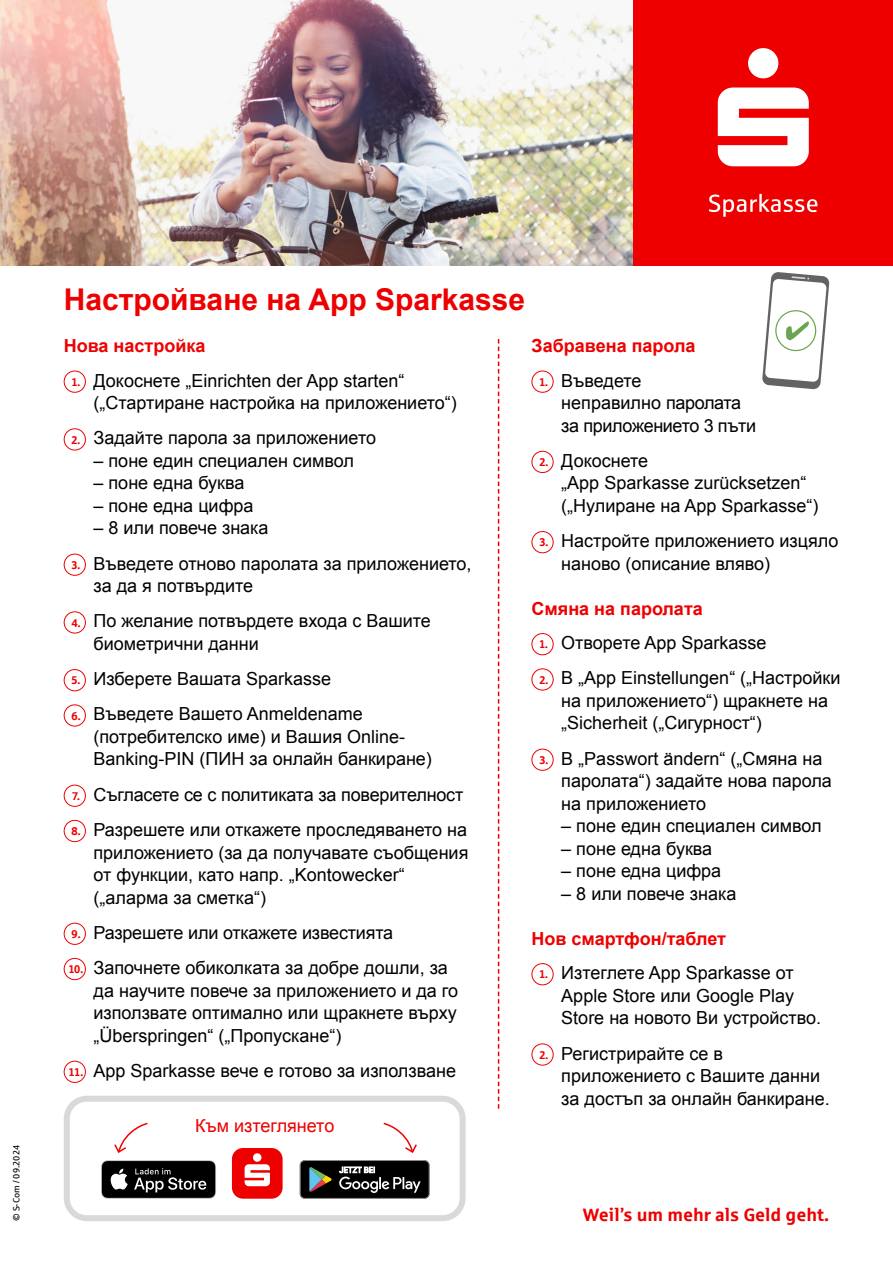
<style>
.page{position:relative;width:893px;height:1263px;background:#fff}
.page>*{position:absolute;margin:0;border:0;box-sizing:border-box;transform-origin:0 0}
.t1{font:700 30px "Arial";color:#e00}
.t2{font:18px/22.5px "Arial";color:#000}
.t3{font:700 18px "Arial";color:#e00}
.t4{font:18px/22.5px "Arial";letter-spacing:-.02em;color:#000}
.t5{font:700 18px "Sparkasse Rg";color:#e00}
.t6{font:18px "Arial";color:#e00}
.t7{font:9px "Sparkasse Rg";color:#000}
.s1{font-family:"Sparkasse Head";font-size:11.25px;color:#e00}
</style>
<div class="page">
<div style="left:64px;top:371px;width:22px;height:22px;border:1px solid #e00;border-radius:50%"></div>
<div style="left:64px;top:428px;width:22px;height:22px;border:1px solid #e00;border-radius:50%"></div>
<div style="left:64px;top:554px;width:22px;height:22px;border:1px solid #e00;border-radius:50%"></div>
<div style="left:64px;top:611px;width:22px;height:22px;border:1px solid #e00;border-radius:50%"></div>
<div style="left:64px;top:669px;width:22px;height:22px;border:1px solid #e00;border-radius:50%"></div>
<div style="left:64px;top:704px;width:22px;height:22px;border:1px solid #e00;border-radius:50%"></div>
<div style="left:64px;top:785px;width:22px;height:22px;border:1px solid #e00;border-radius:50%"></div>
<div style="left:64px;top:820px;width:22px;height:22px;border:1px solid #e00;border-radius:50%"></div>
<div style="left:64px;top:923px;width:22px;height:22px;border:1px solid #e00;border-radius:50%"></div>
<div style="left:64px;top:958px;width:22px;height:22px;border:1px solid #e00;border-radius:50%"></div>
<div style="left:64px;top:1061px;width:22px;height:22px;border:1px solid #e00;border-radius:50%"></div>
<div style="left:531px;top:371px;width:23px;height:22px;border:1px solid #e00;border-radius:50%"></div>
<div style="left:531px;top:451px;width:23px;height:22px;border:1px solid #e00;border-radius:50%"></div>
<div style="left:531px;top:531px;width:23px;height:22px;border:1px solid #e00;border-radius:50%"></div>
<div style="left:531px;top:633px;width:23px;height:22px;border:1px solid #e00;border-radius:50%"></div>
<div style="left:531px;top:668px;width:23px;height:22px;border:1px solid #e00;border-radius:50%"></div>
<div style="left:531px;top:749px;width:23px;height:22px;border:1px solid #e00;border-radius:50%"></div>
<div style="left:531px;top:963px;width:23px;height:22px;border:1px solid #e00;border-radius:50%"></div>
<div style="left:531px;top:1043px;width:23px;height:22px;border:1px solid #e00;border-radius:50%"></div>
<svg style="left:762px;top:272px;width:67px;height:117px"></svg>
<svg style="left:498px;top:339px;width:1px;height:770px"></svg>
<div style="left:64px;top:1096px;width:402px;height:125px;border:6px solid #d8dada;border-radius:20px"></div>
<svg style="left:114px;top:1122px;width:34px;height:31px"></svg>
<svg style="left:383px;top:1122px;width:34px;height:31px"></svg>
<div style="left:232px;top:1148px;width:51px;height:51px;background:#e00;border-radius:11px"></div>
<svg style="left:245px;top:1153px;width:25px;height:33px"></svg>
<svg style="left:300px;top:1160px;width:129px;height:39px;background:#2d2f2d"></svg>
<svg style="left:101px;top:1160px;width:115px;height:39px;background:#323232"></svg>
<img style="left:0;top:0;width:634px;height:266px">
<div style="left:634px;top:0;width:259px;height:266px;background:#e00"></div>
<svg style="left:709px;top:194px;width:108px;height:23px"></svg>
<svg style="left:718px;top:48px;width:91px;height:118px"></svg>
<p class="t7" style="left:11px;top:1221px;width:78px;rotate:-90deg">© S-Com / 09.2024</p>
<h1 class="t1" style="left:64px;top:279px;width:463px">Настройване на App Sparkasse</h1>
<p class="t3" style="left:64px;top:334px;width:143px">Нова настройка</p>
<p class="t2" style="left:94px;top:369px;width:365px;text-indent:-22px"><span class="s1">1.</span> Докоснете „Einrichten der App starten“ („Стартиране настройка на приложението“)</p>
<p class="t2" style="left:72px;top:427px;width:306px"><span class="s1">2.</span> Задайте парола за приложението</p>
<p class="t2" style="left:94px;top:449px;width:262px">– поне един специален символ</p>
<p class="t2" style="left:94px;top:472px;width:152px">– поне една буква</p>
<p class="t2" style="left:94px;top:494px;width:161px">– поне една цифра</p>
<p class="t2" style="left:94px;top:517px;width:177px">– 8 или повече знака</p>
<p class="t2" style="left:94px;top:552px;width:380px;text-indent:-22px"><span class="s1">3.</span> Въведете отново паролата за приложението, за да я потвърдите</p>
<p class="t2" style="left:94px;top:610px;width:339px;text-indent:-22px"><span class="s1">4.</span> По желание потвърдете входа с Вашите биометрични данни</p>
<p class="t2" style="left:72px;top:668px;width:261px"><span class="s1">5.</span> Изберете Вашата Sparkasse</p>
<p class="t2" style="left:94px;top:703px;width:340px;text-indent:-22px"><span class="s1">6.</span> Въведете Вашето Anmeldename (потребителско име) и Вашия Online-<br>Banking-PIN (ПИН за онлайн банкиране)</p>
<p class="t2" style="left:72px;top:783px;width:393px"><span class="s1">7.</span> Съгласете се с политиката за поверителност</p>
<p class="t2" style="left:94px;top:819px;width:376px;text-indent:-22px"><span class="s1">8.</span> Разрешете или откажете проследяването на приложението (за да получавате съобщения от функции, като напр. „Kontowecker“ („аларма за сметка“)</p>
<p class="t2" style="left:72px;top:921px;width:323px"><span class="s1">9.</span> Разрешете или откажете известията</p>
<p class="t2" style="left:94px;top:957px;width:366px;text-indent:-25px"><span class="s1">10.</span> Започнете обиколката за добре дошли, за да научите повече за приложението и да го използвате оптимално или щракнете върху „Überspringen“ („Пропускане“)</p>
<p class="t2" style="left:69px;top:1059px;width:389px"><span class="s1">11.</span> App Sparkasse вече е готово за използване</p>
<p class="t6" style="left:195px;top:1113px;width:141px">Към изтеглянето</p>
<p class="t3" style="left:532px;top:334px;width:165px">Забравена парола</p>
<p class="t4" style="left:561px;top:369px;width:196px;text-indent:-22px"><span class="s1">1.</span> Въведете<br>неправилно паролата за приложението 3 пъти</p>
<p class="t2" style="left:561px;top:449px;width:259px;text-indent:-22px"><span class="s1">2.</span> Докоснете<br>„App Sparkasse zurücksetzen“ („Нулиране на App Sparkasse“)</p>
<p class="t2" style="left:561px;top:530px;width:279px;text-indent:-22px"><span class="s1">3.</span> Настройте приложението изцяло наново (описание вляво)</p>
<p class="t3" style="left:531px;top:596px;width:173px">Смяна на паролата</p>
<p class="t2" style="left:539px;top:632px;width:228px"><span class="s1">1.</span> Отворете App Sparkasse</p>
<p class="t2" style="left:561px;top:667px;width:281px;text-indent:-22px"><span class="s1">2.</span> В „App Einstellungen“ („Настройки на приложението“) щракнете на „Sicherheit („Сигурност“)</p>
<p class="t2" style="left:561px;top:747px;width:272px;text-indent:-22px"><span class="s1">3.</span> В „Passwort ändern“ („Смяна на паролата“) задайте нова парола на приложението</p>
<p class="t2" style="left:561px;top:815px;width:262px">– поне един специален символ</p>
<p class="t2" style="left:561px;top:837px;width:152px">– поне една буква</p>
<p class="t2" style="left:561px;top:860px;width:161px">– поне една цифра</p>
<p class="t2" style="left:561px;top:882px;width:177px">– 8 или повече знака</p>
<p class="t3" style="left:531px;top:926px;width:196px">Нов смартфон/таблет</p>
<p class="t2" style="left:561px;top:962px;width:261px;text-indent:-22px"><span class="s1">1.</span> Изтеглете App Sparkasse от<br>Apple Store или Google Play<br>Store на новото Ви устройство.</p>
<p class="t2" style="left:561px;top:1042px;width:270px;text-indent:-22px"><span class="s1">2.</span> Регистрирайте се в приложението с Вашите данни за достъп за онлайн банкиране.</p>
<p class="t5" style="left:583px;top:1203px;width:248px">Weil’s um mehr als Geld geht.</p>
</div>
